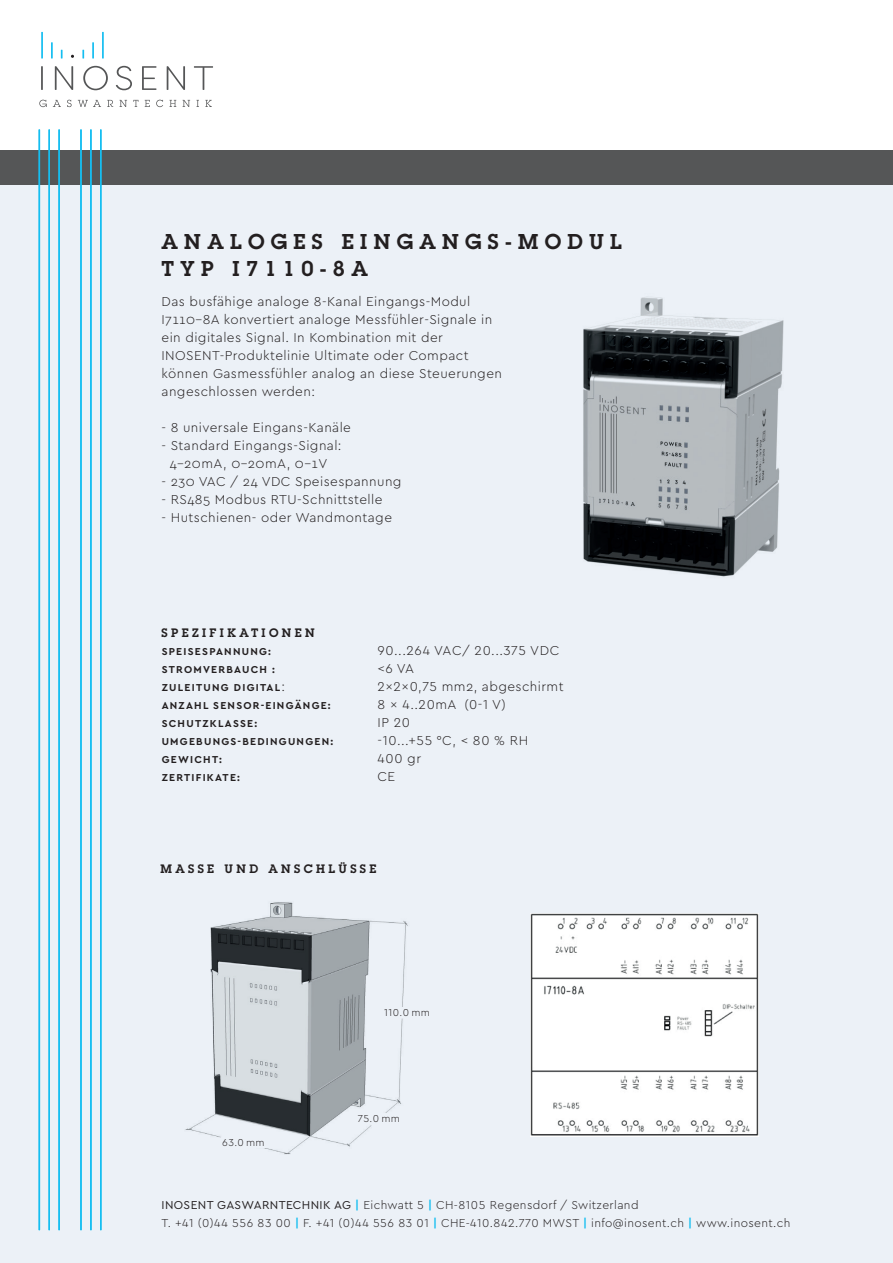
<style>
.page{position:relative;width:893px;height:1263px;background:#fff}
.page>*{position:absolute;margin:0;border:0;box-sizing:border-box;transform-origin:0 0}
.t1{font:600 21px/27px "Lubalin Graph";letter-spacing:.3em;color:#231f20}
.t2{font:300 13.5px/18px "Cera PRO";letter-spacing:.03em;color:#231f20}
.t3{font:300 13.5px "Cera PRO";letter-spacing:.05em;color:#231f20}
.t4{font:300 12px/18px "Cera PRO";letter-spacing:.03em;color:#231f20}
.t5{font:600 12px "Lubalin Graph";letter-spacing:.28em;color:#231f20}
.t6{font:700 10.5px "Cera PRO";letter-spacing:.12em;color:#231f20}
.t7{font:300 10.5px "Cera PRO";letter-spacing:.05em;color:#231f20}
.s1{font-weight:300;font-size:13.5px}
.s2{font-weight:400}
.s3{font-weight:700;color:#15bef1}
</style>
<div class="page">
<div style="left:0;top:158px;width:893px;height:1105px;background:#ecf1f7"></div>
<div style="left:0;top:150px;width:893px;height:34px;background:#555657"></div>
<img style="left:583px;top:297px;width:201px;height:280px">
<hr style="left:39px;top:129px;width:1px;height:1101px;background:#15bef1">
<hr style="left:49px;top:129px;width:1px;height:1101px;background:#15bef1">
<hr style="left:58px;top:129px;width:2px;height:1101px;background:#15bef1">
<hr style="left:100px;top:129px;width:2px;height:1101px;background:#15bef1">
<hr style="left:90px;top:129px;width:2px;height:1101px;background:#15bef1">
<hr style="left:80px;top:129px;width:2px;height:1101px;background:#15bef1">
<img style="left:185px;top:902px;width:223px;height:253px">
<div style="left:358px;top:1113px;width:57px;height:11px;background:#ecf1f7"></div>
<div style="left:222px;top:1137px;width:58px;height:11px;background:#ecf1f7"></div>
<img style="left:530px;top:913px;width:228px;height:223px">
<svg style="left:41px;top:66px;width:172px;height:24px"></svg>
<svg style="left:39px;top:100px;width:173px;height:7px"></svg>
<hr style="left:41px;top:32px;width:2px;height:27px;background:#15bef1">
<svg style="left:51px;top:42px;width:2px;height:17px"></svg>
<svg style="left:61px;top:50px;width:2px;height:9px"></svg>
<hr style="left:102px;top:32px;width:2px;height:27px;background:#15bef1">
<svg style="left:92px;top:42px;width:2px;height:17px"></svg>
<svg style="left:82px;top:50px;width:2px;height:9px"></svg>
<div style="left:384px;top:1007px;width:58px;height:10px;background:#ecf1f7"></div>
<h1 class="t1" style="left:162px;top:228px;width:462px">ANALOGES EINGANGS-MODUL<br>TYP I7110-8A</h1>
<p class="t2" style="left:162px;top:292px;width:342px">Das busfähige analoge 8-Kanal Eingangs-Modul I7110-8A konvertiert analoge Messfühler-Signale in ein digitales Signal. In Kombination mit der INOSENT-Produktelinie Ultimate oder Compact können Gasmessfühler analog an diese Steuerungen angeschlossen werden:</p>
<p class="t2" style="left:162px;top:418px;width:191px">- 8 universale Eingans-Kanäle</p>
<p class="t2" style="left:162px;top:436px;width:182px;text-align:center">- Standard Eingangs-Signal:<br>4-20mA, 0-20mA, 0-1V</p>
<p class="t2" style="left:162px;top:472px;width:242px">- 230 VAC / 24 VDC Speisespannung</p>
<p class="t2" style="left:162px;top:490px;width:222px">- RS485 Modbus RTU-Schnittstelle</p>
<p class="t2" style="left:162px;top:508px;width:232px">- Hutschienen- oder Wandmontage</p>
<p class="t5" style="left:162px;top:624px;width:155px">SPEZIFIKATIONEN</p>
<p class="t6" style="left:162px;top:644px;width:111px">SPEISESPANNUNG:</p>
<p class="t3" style="left:378px;top:641px;width:183px">90...264 VAC/ 20...375 VDC</p>
<p class="t6" style="left:162px;top:662px;width:115px">STROMVERBAUCH :</p>
<p class="t2" style="left:378px;top:659px;width:38px">&lt;6 VA</p>
<p class="t6" style="left:162px;top:680px;width:125px">ZULEITUNG DIGITAL<span class="s1">:</span></p>
<p class="t2" style="left:378px;top:677px;width:187px">2x2x0,75 mm2, abgeschirmt</p>
<p class="t6" style="left:162px;top:698px;width:171px">ANZAHL SENSOR-EINGÄNGE:</p>
<p class="t2" style="left:378px;top:695px;width:130px">8 x 4..20mA (0-1 V)</p>
<p class="t6" style="left:162px;top:716px;width:97px">SCHUTZKLASSE:</p>
<p class="t2" style="left:378px;top:713px;width:34px">IP 20</p>
<p class="t6" style="left:162px;top:734px;width:173px">UMGEBUNGS-BEDINGUNGEN:</p>
<p class="t2" style="left:378px;top:731px;width:152px">-10...+55 °C, &lt; 80 % RH</p>
<p class="t6" style="left:162px;top:752px;width:62px">GEWICHT:</p>
<p class="t2" style="left:378px;top:749px;width:45px">400 gr</p>
<p class="t6" style="left:162px;top:770px;width:80px">ZERTIFIKATE:</p>
<p class="t2" style="left:378px;top:767px;width:19px">CE</p>
<p class="t5" style="left:161px;top:861px;width:217px">MASSE UND ANSCHLÜSSE</p>
<p class="t7" style="left:384px;top:1005px;width:47px">110.0 mm</p>
<p class="t7" style="left:222px;top:1135px;width:44px">63.0 mm</p>
<p class="t7" style="left:358px;top:1111px;width:44px">75.0 mm</p>
<p class="t4" style="left:162px;top:1195px;width:630px"><span class="s2">INOSENT GASWARNTECHNIK AG</span> <span class="s3">|</span> Eichwatt 5 <span class="s3">|</span> CH-8105 Regensdorf / Switzerland<br>T. +41 (0)44 556 83 00 <span class="s3">|</span> F. +41 (0)44 556 83 01 <span class="s3">|</span> CHE-410.842.770 MWST <span class="s3">|</span> info@inosent.ch <span class="s3">|</span> www.inosent.ch</p>
</div>
